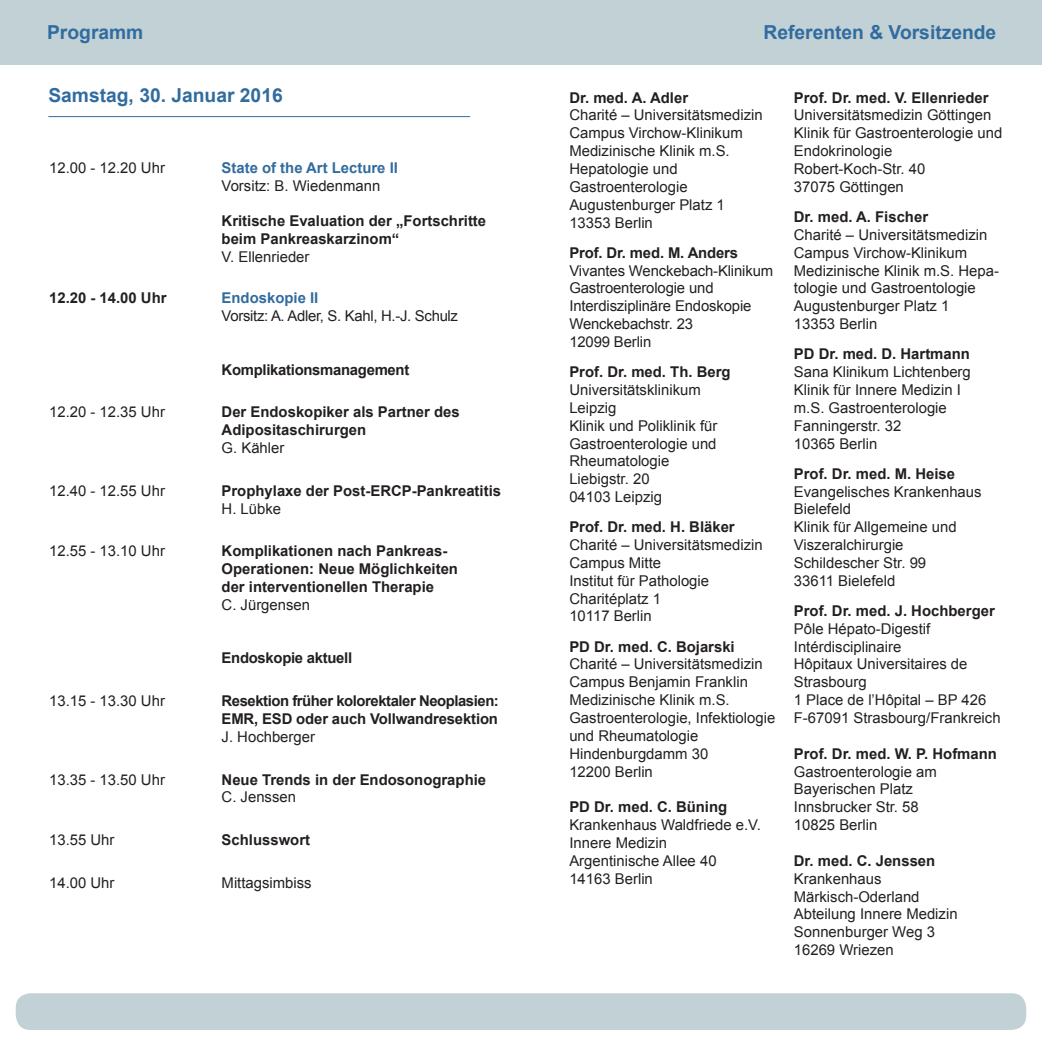
<style>
.page{position:relative;width:1042px;height:1042px;background:#fff}
.page>*{position:absolute;margin:0;border:0;box-sizing:border-box;transform-origin:0 0}
.t1{font:700 19.25px "Arial";color:#316c9f}
.t2{font:14.88px/17.8px "Arial";color:#231f20}
.t3{font:700 14.88px/17.8px "Arial";color:#231f20}
.t4{font:700 14.88px/17.8px "Arial";letter-spacing:-.03em;color:#231f20}
.t5{font:700 14.88px "Arial";letter-spacing:-.02em;color:#231f20}
.t6{font:700 14.88px "Arial";color:#316c9f}
.t7{font:14.88px "Arial";letter-spacing:-.02em;color:#231f20}
</style>
<div class="page">
<div style="left:0;top:0;width:1042px;height:64px;background:#c2d1d5"></div>
<div style="left:15px;top:993px;width:1012px;height:37px;background:#c2d1d5"></div>
<hr style="left:48px;top:116px;width:422px;height:1px;background:#316c9f">
<p class="t1" style="left:47px;top:19px;width:98px">Programm</p>
<p class="t1" style="left:48px;top:83px;width:236px">Samstag, 30. Januar 2016</p>
<p class="t2" style="left:49px;top:159px;width:117px">12.00 - 12.20 Uhr</p>
<p class="t6" style="left:222px;top:158px;width:178px">State of the Art Lecture II</p>
<p class="t2" style="left:222px;top:176px;width:160px">Vorsitz: B. Wiedenmann</p>
<p class="t3" style="left:222px;top:213px;width:266px">Kritische Evaluation der „Fortschritte beim Pankreaskarzinom“</p>
<p class="t2" style="left:222px;top:248px;width:89px">V. Ellenrieder</p>
<p class="t3" style="left:49px;top:290px;width:119px">12.20 - 14.00 Uhr</p>
<p class="t6" style="left:222px;top:288px;width:98px">Endoskopie II</p>
<p class="t7" style="left:222px;top:306px;width:238px">Vorsitz: A. Adler, S. Kahl, H.-J. Schulz</p>
<p class="t5" style="left:222px;top:360px;width:189px">Komplikationsmanagement</p>
<p class="t2" style="left:49px;top:403px;width:117px">12.20 - 12.35 Uhr</p>
<p class="t3" style="left:222px;top:404px;width:240px">Der Endoskopiker als Partner des<br>Adipositaschirurgen</p>
<p class="t2" style="left:222px;top:439px;width:64px">G. Kähler</p>
<p class="t2" style="left:49px;top:482px;width:117px">12.40 - 12.55 Uhr</p>
<p class="t3" style="left:222px;top:482px;width:281px">Prophylaxe der Post-ERCP-Pankreatitis</p>
<p class="t2" style="left:222px;top:500px;width:61px">H. Lübke</p>
<p class="t2" style="left:49px;top:542px;width:117px">12.55 - 13.10 Uhr</p>
<p class="t3" style="left:222px;top:543px;width:238px">Komplikationen nach Pankreas-<br>Operationen: Neue Möglichkeiten der interventionellen Therapie</p>
<p class="t2" style="left:222px;top:596px;width:90px">C. Jürgensen</p>
<p class="t5" style="left:222px;top:648px;width:132px">Endoskopie aktuell</p>
<p class="t2" style="left:49px;top:692px;width:117px">13.15 - 13.30 Uhr</p>
<p class="t4" style="left:222px;top:692px;width:279px">Resektion früher kolorektaler Neoplasien:<br>EMR, ESD oder auch Vollwandresektion</p>
<p class="t2" style="left:222px;top:728px;width:95px">J. Hochberger</p>
<p class="t2" style="left:49px;top:770px;width:117px">13.35 - 13.50 Uhr</p>
<p class="t3" style="left:222px;top:771px;width:266px">Neue Trends in der Endosonographie</p>
<p class="t2" style="left:222px;top:788px;width:76px">C. Jenssen</p>
<p class="t2" style="left:49px;top:831px;width:67px">13.55 Uhr</p>
<p class="t3" style="left:222px;top:831px;width:90px">Schlusswort</p>
<p class="t2" style="left:49px;top:874px;width:67px">14.00 Uhr</p>
<p class="t2" style="left:222px;top:874px;width:92px">Mittagsimbiss</p>
<p class="t1" style="left:763px;top:19px;width:234px">Referenten &amp; Vorsitzende</p>
<p class="t3" style="left:569px;top:89px;width:120px">Dr. med. A. Adler</p>
<p class="t2" style="left:569px;top:106px;width:195px">Charité – Universitätsmedizin<br>Campus Virchow-Klinikum<br>Medizinische Klinik m.S.<br>Hepatologie und<br>Gastroenterologie<br>Augustenburger Platz 1<br>13353 Berlin</p>
<p class="t3" style="left:569px;top:244px;width:170px">Prof. Dr. med. M. Anders</p>
<p class="t2" style="left:569px;top:262px;width:205px">Vivantes Wenckebach-Klinikum<br>Gastroenterologie und<br>Interdisziplinäre Endoskopie<br>Wenckebachstr. 23<br>12099 Berlin</p>
<p class="t3" style="left:569px;top:363px;width:163px">Prof. Dr. med. Th. Berg</p>
<p class="t2" style="left:569px;top:381px;width:149px">Universitätsklinikum<br>Leipzig<br>Klinik und Poliklinik für<br>Gastroenterologie und<br>Rheumatologie<br>Liebigstr. 20<br>04103 Leipzig</p>
<p class="t3" style="left:569px;top:518px;width:167px">Prof. Dr. med. H. Bläker</p>
<p class="t2" style="left:569px;top:536px;width:195px">Charité – Universitätsmedizin<br>Campus Mitte<br>Institut für Pathologie<br>Charitéplatz 1<br>10117 Berlin</p>
<p class="t3" style="left:569px;top:638px;width:167px">PD Dr. med. C. Bojarski</p>
<p class="t2" style="left:569px;top:655px;width:207px">Charité – Universitätsmedizin<br>Campus Benjamin Franklin<br>Medizinische Klinik m.S.<br>Gastroenterologie, Infektiologie und Rheumatologie<br>Hindenburgdamm 30<br>12200 Berlin</p>
<p class="t3" style="left:569px;top:798px;width:159px">PD Dr. med. C. Büning</p>
<p class="t2" style="left:569px;top:816px;width:193px">Krankenhaus Waldfriede e.V.<br>Innere Medizin<br>Argentinische Allee 40<br>14163 Berlin</p>
<p class="t3" style="left:794px;top:89px;width:196px">Prof. Dr. med. V. Ellenrieder</p>
<p class="t2" style="left:794px;top:106px;width:210px">Universitätsmedizin Göttingen<br>Klinik für Gastroenterologie und<br>Endokrinologie<br>Robert-Koch-Str. 40<br>37075 Göttingen</p>
<p class="t3" style="left:794px;top:208px;width:136px">Dr. med. A. Fischer</p>
<p class="t2" style="left:794px;top:226px;width:207px">Charité – Universitätsmedizin<br>Campus Virchow-Klinikum<br>Medizinische Klinik m.S. Hepa&shy;tologie und Gastroentologie<br>Augustenburger Platz 1<br>13353 Berlin</p>
<p class="t3" style="left:794px;top:346px;width:178px">PD Dr. med. D. Hartmann</p>
<p class="t2" style="left:794px;top:363px;width:178px">Sana Klinikum Lichtenberg<br>Klinik für Innere Medizin I m.S. Gastroenterologie<br>Fanningerstr. 32<br>10365 Berlin</p>
<p class="t3" style="left:794px;top:465px;width:163px">Prof. Dr. med. M. Heise</p>
<p class="t2" style="left:794px;top:482px;width:189px">Evangelisches Krankenhaus<br>Bielefeld<br>Klinik für Allgemeine und<br>Viszeralchirurgie<br>Schildescher Str. 99<br>33611 Bielefeld</p>
<p class="t3" style="left:794px;top:602px;width:202px">Prof. Dr. med. J. Hochberger</p>
<p class="t2" style="left:794px;top:620px;width:208px">Pôle Hépato-Digestif<br>Intérdisciplinaire<br>Hôpitaux Universitaires de<br>Strasbourg<br>1 Place de l’Hôpital – BP 426<br>F-67091 Strasbourg/Frankreich</p>
<p class="t3" style="left:794px;top:745px;width:205px">Prof. Dr. med. W. P. Hofmann</p>
<p class="t2" style="left:794px;top:762px;width:145px">Gastroenterologie am<br>Bayerischen Platz<br>Innsbrucker Str. 58<br>10825 Berlin</p>
<p class="t3" style="left:794px;top:852px;width:143px">Dr. med. C. Jenssen</p>
<p class="t2" style="left:794px;top:869px;width:165px">Krankenhaus<br>Märkisch-Oderland<br>Abteilung Innere Medizin<br>Sonnenburger Weg 3<br>16269 Wriezen</p>
</div>
